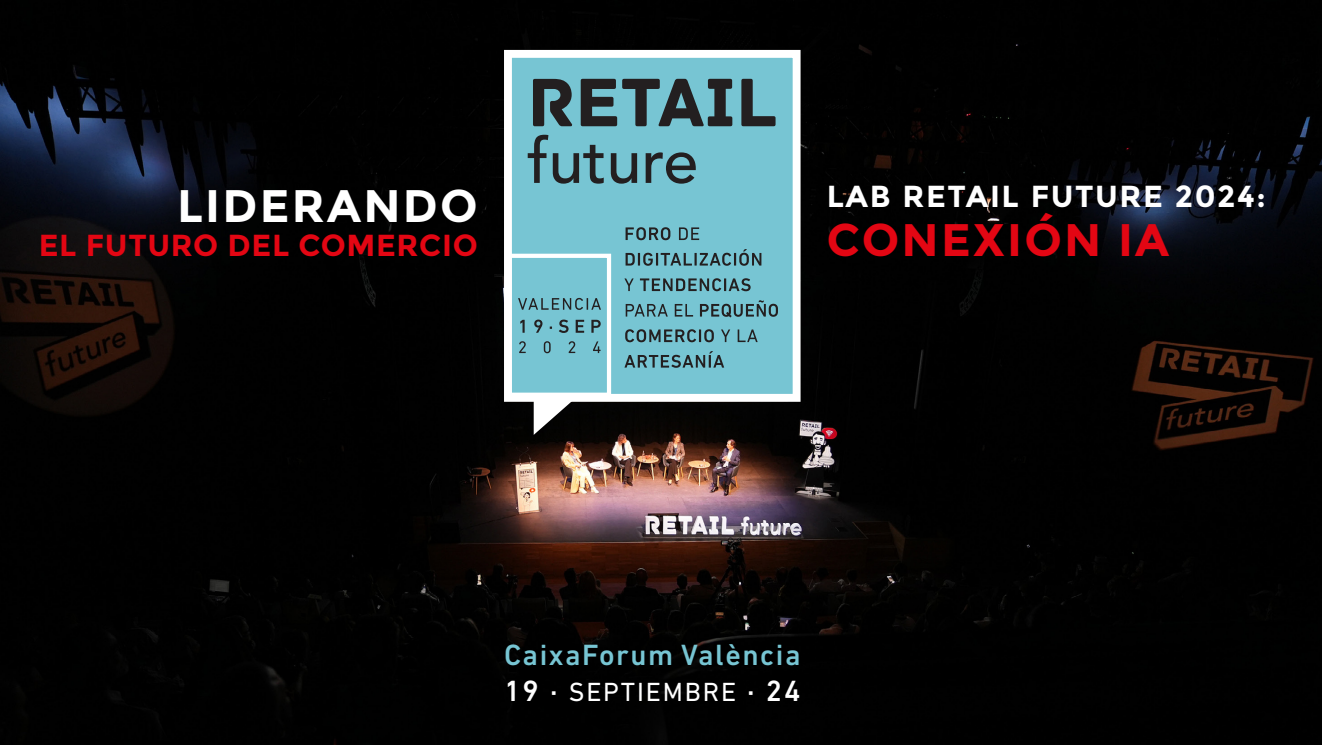
<style>
.page{position:relative;width:1322px;height:745px;background:#fff}
.page>*{position:absolute;margin:0;border:0;box-sizing:border-box;transform-origin:0 0}
.t1{font:700 45.5px "Montserrat";letter-spacing:.05em;color:#e30613}
.t2{font:700 45.5px "Montserrat";letter-spacing:.05em;color:#fff}
.t3{font:700 30.38px "Montserrat";letter-spacing:.05em;color:#fff}
.t4{font:700 30.38px "Montserrat";letter-spacing:.02em;color:#e30613}
.t5{font:500 29.75px "DIN Next LT Pro";letter-spacing:.05em;color:#77c5d3}
.t6{font:26.62px "DIN Next LT Pro";letter-spacing:.07em;color:#fff}
.s1{font-weight:500;font-size:29.75px}
</style>
<div class="page">
<img style="left:0;top:0;width:1322px;height:744px">
<div style="left:504px;top:50px;width:296px;height:351px;background:#77c5d3;border:8px solid #fff"></div>
<svg style="left:528px;top:135px;width:168px;height:48px"></svg>
<svg style="left:533px;top:79px;width:242px;height:47px"></svg>
<svg style="left:534px;top:397px;width:43px;height:37px"></svg>
<div style="left:507px;top:253px;width:104px;height:143px;border:4px solid #fff"></div>
<svg style="left:624px;top:351px;width:100px;height:16px"></svg>
<svg style="left:625px;top:329px;width:132px;height:13px"></svg>
<svg style="left:626px;top:300px;width:152px;height:17px"></svg>
<svg style="left:624px;top:278px;width:126px;height:13px"></svg>
<svg style="left:625px;top:249px;width:136px;height:16px"></svg>
<svg style="left:625px;top:227px;width:74px;height:13px"></svg>
<svg style="left:519px;top:341px;width:81px;height:12px"></svg>
<svg style="left:520px;top:319px;width:81px;height:14px"></svg>
<svg style="left:518px;top:298px;width:83px;height:12px"></svg>
<p class="t2" style="left:177px;top:179px;width:302px">LIDERANDO</p>
<p class="t4" style="left:39px;top:226px;width:440px">EL FUTURO DEL COMERCIO</p>
<p class="t3" style="left:827px;top:178px;width:440px">LAB RETAIL FUTURE 2024:</p>
<p class="t1" style="left:827px;top:212px;width:344px">CONEXIÓN IA</p>
<p class="t5" style="left:504px;top:637px;width:298px">CaixaForum València</p>
<p class="t6" style="left:504px;top:676px;width:298px"><span class="s1">19 ·</span> SEPTIEMBRE <span class="s1">· 24</span></p>
</div>
